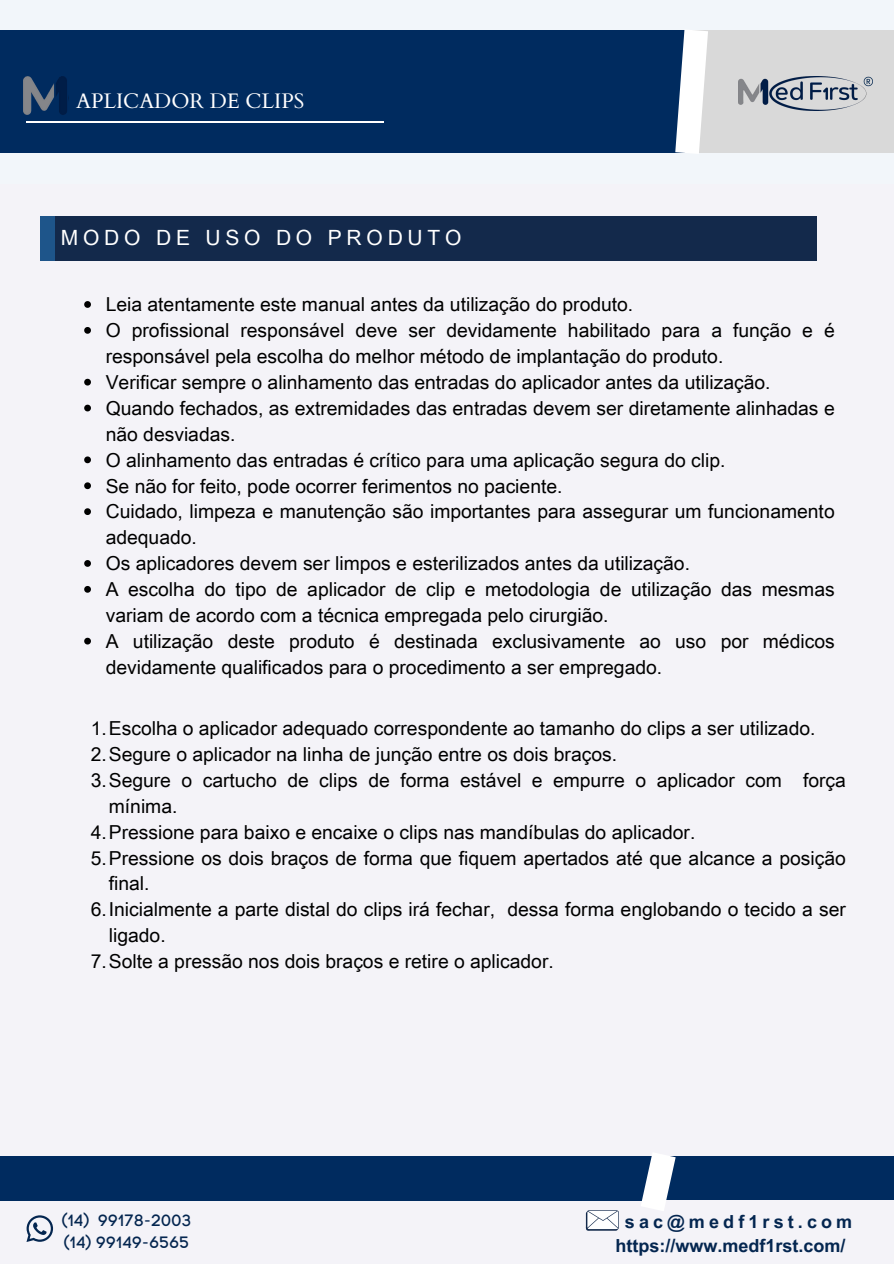
<style>
.page{position:relative;width:894px;height:1264px;background:#fff}
.page>*{position:absolute;margin:0;border:0;box-sizing:border-box;transform-origin:0 0}
.t1{font:21px "Arial Unicode MS";letter-spacing:.23em;color:#fff}
.t2{font:21px "Cardo";color:#fff}
.t3{font:19.35px/26px "Arial Unicode MS";color:#000}
.t4{font:700 18px "Arial Unicode MS";color:#042650}
.t5{font:700 18px "Arial Unicode MS";letter-spacing:.23em;color:#042650}
.t6{font:16.35px "Code Pro Normal LC";color:#042650}
</style>
<div class="page">
<div style="left:0;top:0;width:893px;height:1263px;background:#f4f3f8"></div>
<div style="left:0;top:30px;width:694px;height:123px;background:#002b5f"></div>
<div style="left:0;top:1156px;width:656px;height:45px;background:#002b5f"></div>
<div style="left:653px;top:1156px;width:240px;height:44px;background:#002b5f"></div>
<div style="left:685px;top:30px;width:208px;height:123px;background:#d9d9d9"></div>
<svg style="left:675px;top:30px;width:33px;height:123px"></svg>
<svg style="left:641px;top:1153px;width:35px;height:58px"></svg>
<svg style="left:26px;top:1215px;width:27px;height:26px"></svg>
<svg style="left:585px;top:1210px;width:33px;height:20px"></svg>
<img style="left:738px;top:76px;width:134px;height:34px">
<img style="left:23px;top:76px;width:44px;height:39px">
<hr style="left:26px;top:121px;width:357px;height:1px;background:#fff">
<div style="left:40px;top:216px;width:18px;height:44px;background:#1e558a"></div>
<div style="left:55px;top:216px;width:761px;height:44px;background:#13294b"></div>
<svg style="left:84px;top:301px;width:7px;height:7px"></svg>
<svg style="left:84px;top:327px;width:7px;height:7px"></svg>
<svg style="left:84px;top:379px;width:7px;height:6px"></svg>
<svg style="left:84px;top:404px;width:7px;height:7px"></svg>
<svg style="left:84px;top:456px;width:7px;height:7px"></svg>
<svg style="left:84px;top:482px;width:7px;height:7px"></svg>
<svg style="left:84px;top:508px;width:7px;height:7px"></svg>
<svg style="left:84px;top:560px;width:7px;height:7px"></svg>
<svg style="left:84px;top:586px;width:7px;height:6px"></svg>
<svg style="left:84px;top:637px;width:7px;height:7px"></svg>
<h1 class="t2" style="left:76px;top:87px;width:230px">APLICADOR DE CLIPS</h1>
<p class="t1" style="left:61px;top:223px;width:402px">MODO DE USO DO PRODUTO</p>
<p class="t3" style="left:106px;top:290px;width:529px">Leia atentamente este manual antes da utilização do produto.</p>
<p class="t3" style="left:106px;top:316px;width:730px">O profissional responsável deve ser devidamente habilitado para a função e é responsável pela escolha do melhor método de implantação do produto.</p>
<p class="t3" style="left:106px;top:368px;width:666px">Verificar sempre o alinhamento das entradas do aplicador antes da utilização.</p>
<p class="t3" style="left:106px;top:394px;width:730px">Quando fechados, as extremidades das entradas devem ser diretamente alinhadas e não desviadas.</p>
<p class="t3" style="left:106px;top:446px;width:621px">O alinhamento das entradas é crítico para uma aplicação segura do clip.</p>
<p class="t3" style="left:106px;top:472px;width:458px">Se não for feito, pode ocorrer ferimentos no paciente.</p>
<p class="t3" style="left:106px;top:497px;width:730px">Cuidado, limpeza e manutenção são importantes para assegurar um funcionamento adequado.</p>
<p class="t3" style="left:106px;top:549px;width:585px">Os aplicadores devem ser limpos e esterilizados antes da utilização.</p>
<p class="t3" style="left:106px;top:575px;width:730px">A escolha do tipo de aplicador de clip e metodologia de utilização das mesmas variam de acordo com a técnica empregada pelo cirurgião.</p>
<p class="t3" style="left:106px;top:627px;width:730px">A utilização deste produto é destinada exclusivamente ao uso por médicos devidamente qualificados para o procedimento a ser empregado.</p>
<p class="t3" style="left:91px;top:714px;width:726px">1.Escolha o aplicador adequado correspondente ao tamanho do clips a ser utilizado.</p>
<p class="t3" style="left:91px;top:740px;width:527px">2.Segure o aplicador na linha de junção entre os dois braços.</p>
<p class="t3" style="left:109px;top:766px;width:738px;text-indent:-18px">3.Segure o cartucho de clips de forma estável e empurre o aplicador com força mínima.</p>
<p class="t3" style="left:91px;top:818px;width:606px">4.Pressione para baixo e encaixe o clips nas mandíbulas do aplicador.</p>
<p class="t3" style="left:109px;top:843px;width:738px;text-indent:-18px">5.Pressione os dois braços de forma que fiquem apertados até que alcance a posição final.</p>
<p class="t3" style="left:109px;top:895px;width:738px;text-indent:-18px">6.Inicialmente a parte distal do clips irá fechar, dessa forma englobando o tecido a ser ligado.</p>
<p class="t3" style="left:91px;top:947px;width:464px">7.Solte a pressão nos dois braços e retire o aplicador.</p>
<h1 class="t6" style="left:62px;top:1210px;width:131px">(14) 99178-2003</h1>
<p class="t6" style="left:64px;top:1232px;width:127px">(14) 99149-6565</p>
<p class="t5" style="left:624px;top:1208px;width:229px">sac@medf1rst.com</p>
<p class="t4" style="left:615px;top:1232px;width:231px">https://www.medf1rst.com/</p>
</div>
